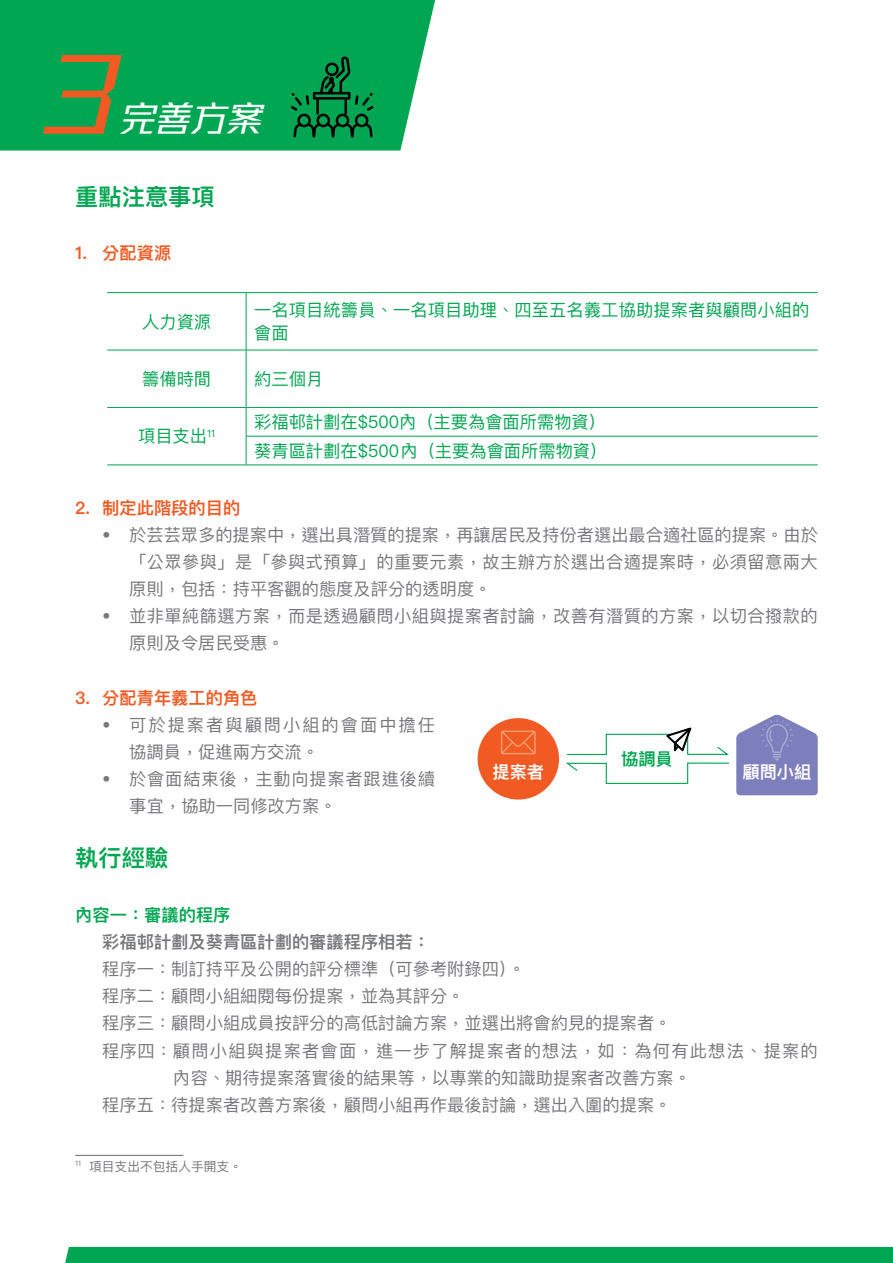
<style>
.page{position:relative;width:893px;height:1263px;background:#fff}
.page>*{position:absolute;margin:0;border:0;box-sizing:border-box;transform-origin:0 0}
.t1{font:italic 500 106.65px "M Stiff Hei HK";color:#f15a22}
.t2{font:italic 500 35.55px "M Stiff Hei HK";color:#fff}
.t3{font:600 23.25px "Ping Fang TC";color:#00a651}
.t4{font:17.25px/27.2px "Ping Fang TC";color:#77787b;text-align:justify}
.t5{font:17.25px/23.2px "Ping Fang TC";color:#00a651}
.t6{font:17.25px/27.2px "Ping Fang TC";letter-spacing:.025em;color:#77787b}
.t7{font:17.25px "Ping Fang TC";letter-spacing:.07em;color:#77787b}
.t8{font:17.25px/27.2px "Ping Fang TC";letter-spacing:.045em;color:#77787b}
.t9{font:17.25px/27.2px "Ping Fang TC";letter-spacing:.115em;color:#77787b}
.t10{font:600 17.25px "Ping Fang TC";color:#f15a22}
.t11{font:600 17.25px "Ping Fang TC";color:#77787b}
.t12{font:600 17.25px "Ping Fang TC";color:#00a651}
.t13{font:600 17.25px "Ping Fang TC";letter-spacing:-.005em;color:#fff}
.t14{font:12.75px "Ping Fang TC";color:#77787b}
</style>
<div class="page">
<div style="left:65px;top:1247px;width:828px;height:16px;background:#00a651"></div>
<div style="left:0;top:0;width:435px;height:151px;background:#00a651"></div>
<hr style="left:107px;top:292px;width:139px;height:1px;background:#00a651">
<hr style="left:246px;top:292px;width:572px;height:1px;background:#00a651">
<hr style="left:246px;top:293px;width:1px;height:57px;background:#00a651">
<hr style="left:107px;top:350px;width:139px;height:1px;background:#00a651">
<hr style="left:246px;top:350px;width:572px;height:1px;background:#00a651">
<hr style="left:246px;top:350px;width:1px;height:57px;background:#00a651">
<hr style="left:107px;top:407px;width:139px;height:1px;background:#00a651">
<hr style="left:107px;top:465px;width:139px;height:1px;background:#00a651">
<hr style="left:246px;top:407px;width:572px;height:1px;background:#00a651">
<hr style="left:246px;top:436px;width:572px;height:1px;background:#00a651">
<svg style="left:246px;top:408px;width:1px;height:57px"></svg>
<hr style="left:246px;top:465px;width:572px;height:1px;background:#00a651">
<hr style="left:75px;top:1155px;width:108px;height:1px;background:#77787b">
<svg style="left:291px;top:56px;width:83px;height:81px;background:#008440"></svg>
<div style="left:478px;top:718px;width:81px;height:81px;background:#f15a22;border-radius:50%"></div>
<svg style="left:566px;top:715px;width:252px;height:80px"></svg>
<svg style="left:501px;top:731px;width:35px;height:23px"></svg>
<h1 class="t1" style="left:34px;top:20px;width:112px">3</h1>
<h2 class="t2" style="left:118px;top:94px;width:154px">完善方案</h2>
<h3 class="t3" style="left:75px;top:182px;width:141px">重點注意事項</h3>
<p class="t10" style="left:75px;top:242px;width:97px">1. 分配資源</p>
<p class="t5" style="left:142px;top:310px;width:70px">人力資源</p>
<p class="t5" style="left:254px;top:298px;width:557px">一名項目統籌員、一名項目助理、四至五名義工協助提案者與顧問小組的會面</p>
<p class="t5" style="left:142px;top:367px;width:70px">籌備時間</p>
<p class="t5" style="left:254px;top:367px;width:70px">約三個月</p>
<p class="t5" style="left:138px;top:424px;width:79px">項目支出<sup>11</sup></p>
<p class="t5" style="left:254px;top:407px;width:355px;line-height:28.7px">彩福邨計劃在$500內（主要為會面所需物資）葵青區計劃在$500內（主要為會面所需物資）</p>
<p class="t10" style="left:75px;top:497px;width:166px">2. 制定此階段的目的</p>
<p class="t4" style="left:129px;top:521px;width:690px;text-indent:-27px">• 於芸芸眾多的提案中，選出具潛質的提案，再讓居民及持份者選出最合適社區的提案。由於「公眾參與」是「參與式預算」的重要元素，故主辦方於選出合適提案時，必須留意兩大原則，包括：持平客觀的態度及評分的透明度。</p>
<p class="t6" style="left:129px;top:602px;width:690px;text-indent:-27px">• 並非單純篩選方案，而是透過顧問小組與提案者討論，改善有潛質的方案，以切合撥款的原則及令居民受惠。</p>
<p class="t10" style="left:75px;top:687px;width:184px">3. 分配青年義工的角色</p>
<p class="t9" style="left:129px;top:711px;width:307px;text-indent:-27px">• 可於提案者與顧問小組的會面中擔任協調員，促進兩方交流。</p>
<p class="t8" style="left:129px;top:765px;width:307px;text-indent:-27px">• 於會面結束後，主動向提案者跟進後續事宜，協助一同修改方案。</p>
<h3 class="t3" style="left:75px;top:844px;width:95px">執行經驗</h3>
<p class="t12" style="left:75px;top:904px;width:157px">內容一：審議的程序</p>
<p class="t11" style="left:102px;top:931px;width:329px">彩福邨計劃及葵青區計劃的審議程序相若：</p>
<p class="t4" style="left:102px;top:955px;width:425px">程序一：制訂持平及公開的評分標準（可參考附錄四）。</p>
<p class="t4" style="left:102px;top:982px;width:364px">程序二：顧問小組細閱每份提案，並為其評分。</p>
<p class="t4" style="left:102px;top:1009px;width:571px">程序三：顧問小組成員按評分的高低討論方案，並選出將會約見的提案者。</p>
<p class="t7" style="left:102px;top:1040px;width:717px">程序四：顧問小組與提案者會面，進一步了解提案者的想法，如：為何有此想法、提案的</p>
<p class="t4" style="left:173px;top:1064px;width:520px">內容、期待提案落實後的結果等，以專業的知識助提案者改善方案。</p>
<p class="t4" style="left:102px;top:1091px;width:571px">程序五：待提案者改善方案後，顧問小組再作最後討論，選出入圍的提案。</p>
<p class="t12" style="left:621px;top:748px;width:53px">協調員</p>
<p class="t13" style="left:492px;top:761px;width:53px">提案者</p>
<p class="t13" style="left:743px;top:761px;width:70px">顧問小組</p>
<p class="t14" style="left:75px;top:1158px;width:168px"><sup>11</sup> 項目支出不包括人手開支。</p>
</div>
